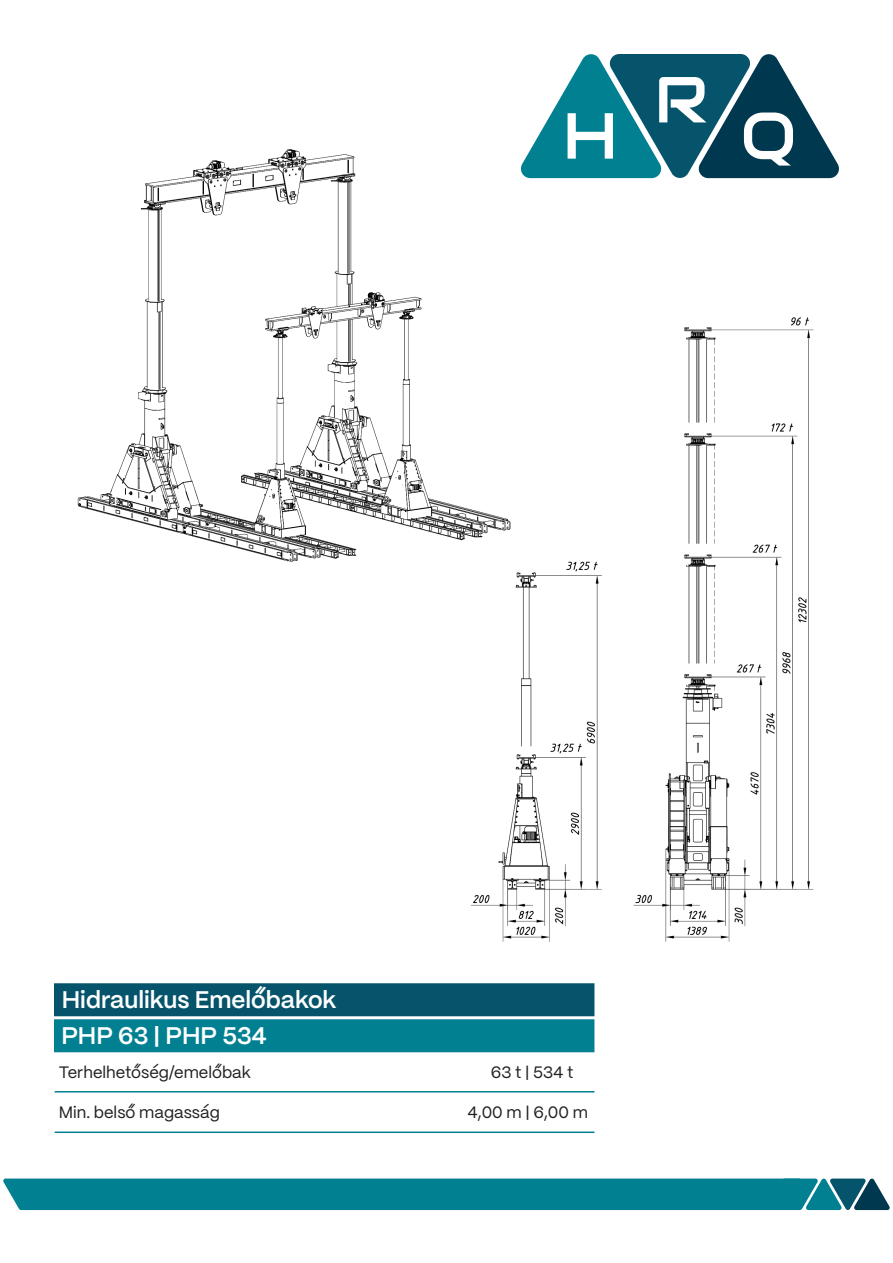
<style>
.page{position:relative;width:893px;height:1263px;background:#fff}
.page>*{position:absolute;margin:0;border:0;box-sizing:border-box;transform-origin:0 0}
.t1{font:64.8px "Audiowide";color:#fff}
.t2{font:600 24px "PP Mori";color:#fff}
.t3{font:16.5px "PP Mori";color:#231f20}
</style>
<div class="page">
<img style="left:77px;top:149px;width:737px;height:793px">
<svg style="left:519px;top:54px;width:320px;height:126px"></svg>
<div style="left:54px;top:983px;width:540px;height:33px;background:#05546b"></div>
<div style="left:54px;top:1019px;width:540px;height:33px;background:#008091"></div>
<hr style="left:55px;top:1091px;width:539px;height:1px;background:#008091">
<hr style="left:55px;top:1131px;width:539px;height:2px;background:#008091">
<svg style="left:3px;top:1178px;width:887px;height:32px;background:#0b8393"></svg>
<h1 class="t1" style="left:563px;top:94px;width:57px">H</h1>
<h1 class="t1" style="left:654px;top:58px;width:55px">R</h1>
<h1 class="t1" style="left:741px;top:94px;width:57px">Q</h1>
<p class="t2" style="left:62px;top:978px;width:276px">Hidraulikus Emelőbakok</p>
<p class="t2" style="left:61px;top:1014px;width:207px">PHP 63 | PHP 534</p>
<p class="t3" style="left:59px;top:1058px;width:193px">Terhelhetőség/emelőbak</p>
<p class="t3" style="left:491px;top:1058px;width:84px">63 t | 534 t</p>
<p class="t3" style="left:59px;top:1098px;width:163px">Min. belső magasság</p>
<p class="t3" style="left:468px;top:1098px;width:122px">4,00 m | 6,00 m</p>
</div>
